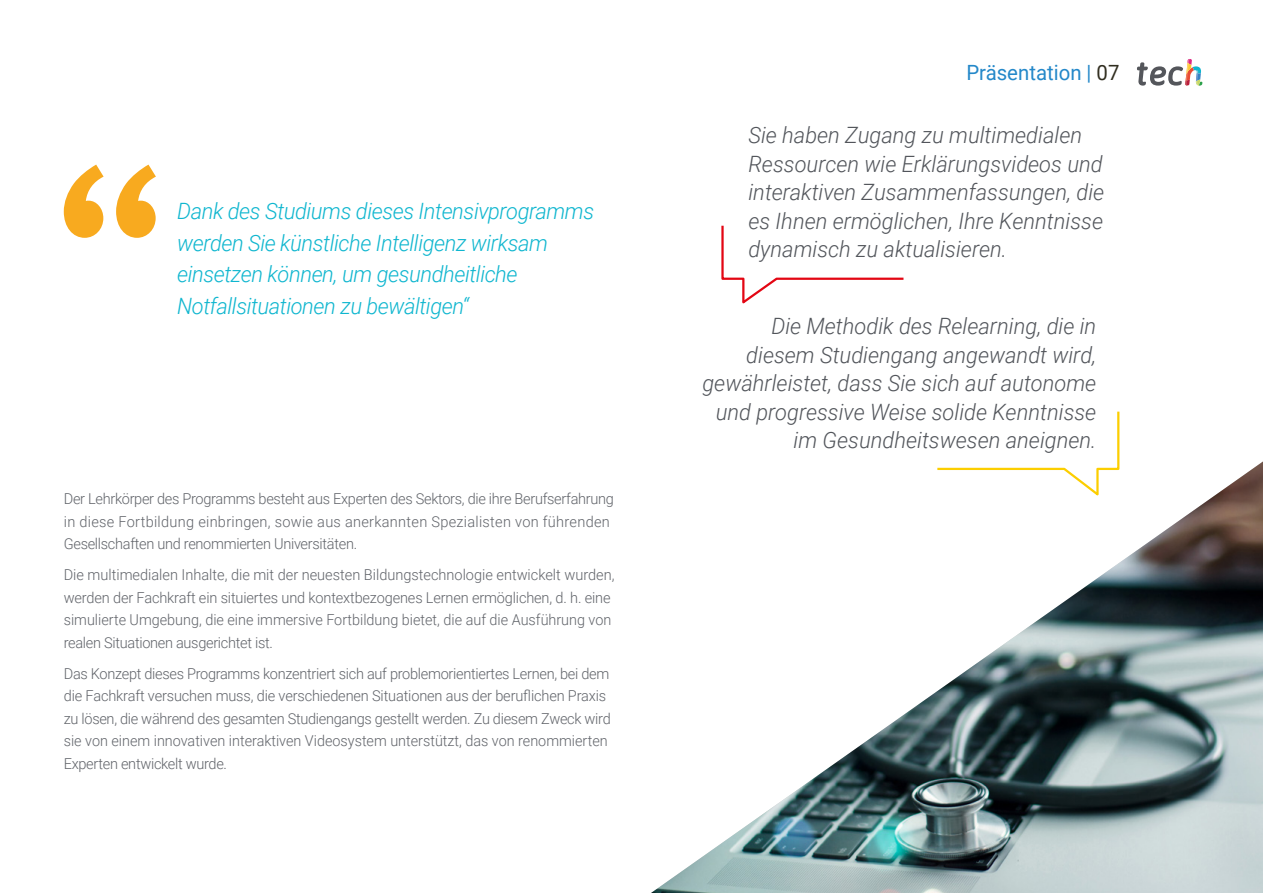
<style>
.page{position:relative;width:1263px;height:893px;background:#fff}
.page>*{position:absolute;margin:0;border:0;box-sizing:border-box;transform-origin:0 0}
.t1{font:italic 300 22.5px/28.5px "Roboto";color:#52555b;text-align:right}
.t2{font:italic 300 22.5px/31.5px "Roboto";letter-spacing:-.02em;color:#0fb6cf}
.t3{font:21px "Roboto";color:#2488c9}
.t4{font:300 15px/22.5px "Roboto";letter-spacing:-.01em;color:#61646a}
.s1{color:#312e20}
</style>
<div class="page">
<img style="left:651px;top:461px;width:612px;height:432px">
<svg style="left:935px;top:411px;width:185px;height:88px"></svg>
<svg style="left:721px;top:225px;width:183px;height:79px"></svg>
<svg style="left:64px;top:165px;width:92px;height:73px"></svg>
<svg style="left:1137px;top:59px;width:65px;height:27px"></svg>
<h1 class="t2" style="left:177px;top:195px;width:419px">Dank des Studiums dieses Intensivprogramms werden Sie künstliche Intelligenz wirksam einsetzen können, um gesundheitliche Notfallsituationen zu bewältigen“</h1>
<p class="t4" style="left:64px;top:487px;width:552px">Der Lehrkörper des Programms besteht aus Experten des Sektors, die ihre Berufserfahrung in diese Fortbildung einbringen, sowie aus anerkannten Spezialisten von führenden<br>Gesellschaften und renommierten Universitäten.</p>
<p class="t4" style="left:64px;top:563px;width:552px">Die multimedialen Inhalte, die mit der neuesten Bildungstechnologie entwickelt wurden, werden der Fachkraft ein situiertes und kontextbezogenes Lernen ermöglichen, d. h. eine simulierte Umgebung, die eine immersive Fortbildung bietet, die auf die Ausführung von realen Situationen ausgerichtet ist.</p>
<p class="t4" style="left:64px;top:662px;width:548px">Das Konzept dieses Programms konzentriert sich auf problemorientiertes Lernen, bei dem die Fachkraft versuchen muss, die verschiedenen Situationen aus der beruflichen Praxis zu lösen, die während des gesamten Studiengangs gestellt werden. Zu diesem Zweck wird sie von einem innovativen interaktiven Videosystem unterstützt, das von renommierten Experten entwickelt wurde.</p>
<h2 class="t3" style="left:966px;top:57px;width:155px">Präsentation | <span class="s1">07</span></h2>
<h1 class="t1" style="left:748px;top:120px;width:357px;text-align:left">Sie haben Zugang zu multimedialen Ressourcen wie Erklärungsvideos und interaktiven Zusammenfassungen, die es Ihnen ermöglichen, Ihre Kenntnisse dynamisch zu aktualisieren.</h1>
<h1 class="t1" style="left:702px;top:311px;width:395px">Die Methodik des Relearning, die in diesem Studiengang angewandt wird, gewährleistet, dass Sie sich auf autonome und progressive Weise solide Kenntnisse im Gesundheitswesen aneignen.</h1>
</div>
